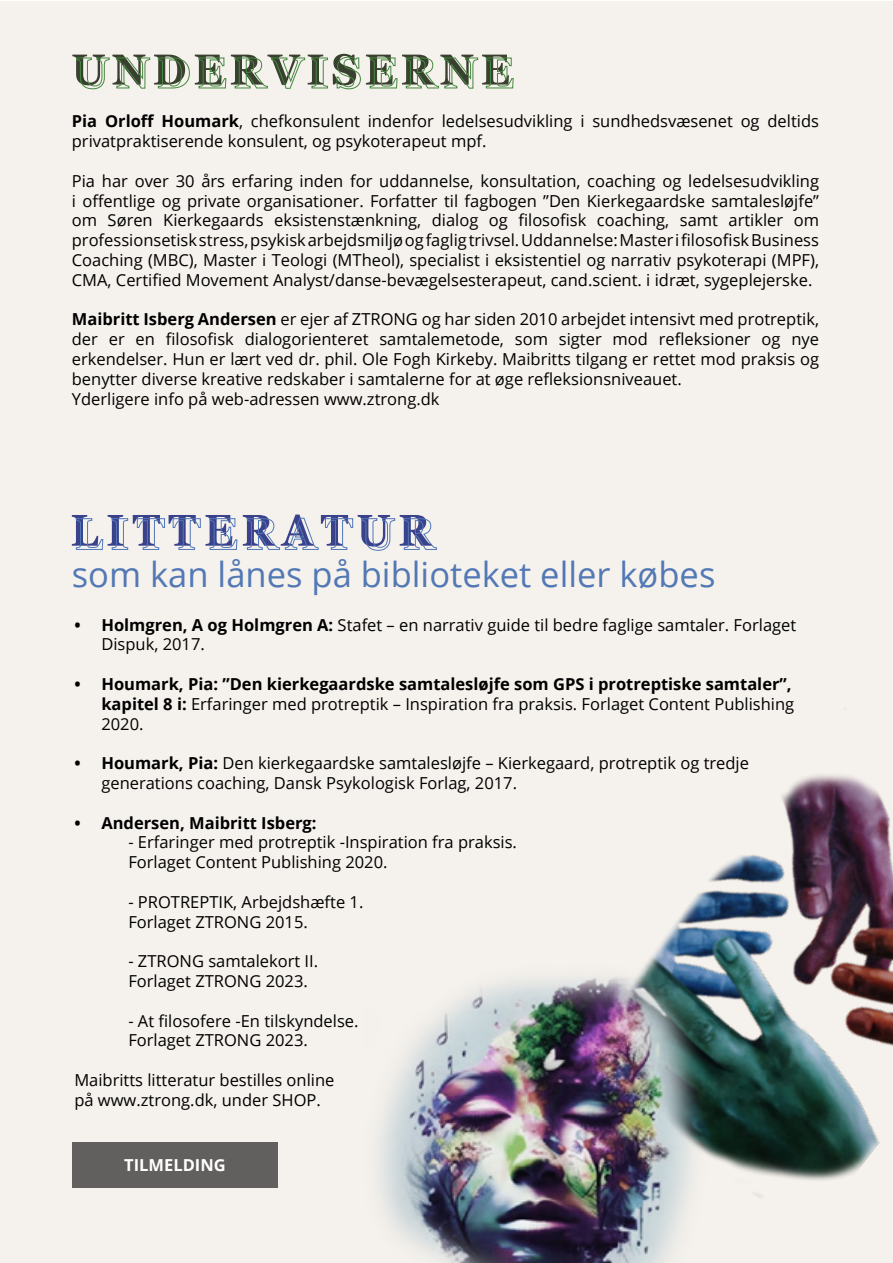
<style>
.page{position:relative;width:893px;height:1263px;background:#fff}
.page>*{position:absolute;margin:0;border:0;box-sizing:border-box;transform-origin:0 0}
.t1{font:34.5px "Open Sans";color:#5278b5}
.t2{font:16.5px/19.8px "Open Sans";color:#000}
.t3{font:700 16.5px/19.8px "Open Sans";color:#000}
.t4{font:700 16.5px "Open Sans";color:#fff}
.s1{font-weight:700}
.s2{font-weight:400}
</style>
<div class="page">
<div style="left:1px;top:1px;width:892px;height:1262px;background:#f5f1ec"></div>
<svg style="left:72px;top:514px;width:365px;height:37px"></svg>
<svg style="left:72px;top:54px;width:442px;height:36px"></svg>
<img style="left:655px;top:775px;width:238px;height:422px">
<img style="left:379px;top:953px;width:334px;height:310px">
<div style="left:72px;top:1142px;width:206px;height:46px;background:#62605e"></div>
<p class="t2" style="left:72px;top:111px;width:749px"><span class="s1">Pia Orloff Houmark</span>, chefkonsulent indenfor ledelsesudvikling i sundhedsvæsenet og deltids privatpraktiserende konsulent, og psykoterapeut mpf.</p>
<p class="t2" style="left:72px;top:171px;width:749px;text-align:justify">Pia har over 30 års erfaring inden for uddannelse, konsultation, coaching og ledelsesudvikling i offentlige og private organisationer. Forfatter til fagbogen ”Den Kierkegaardske samtalesløjfe” om Søren Kierkegaards eksistenstænkning, dialog og filosofisk coaching, samt artikler om professionsetisk stress, psykisk arbejdsmiljø og faglig trivsel. Uddannelse: Master i filosofisk Business Coaching (MBC), Master i Teologi (MTheol), specialist i eksistentiel og narrativ psykoterapi (MPF), CMA, Certified Movement Analyst/danse-bevægelsesterapeut, cand.scient. i idræt, sygeplejerske.</p>
<p class="t2" style="left:72px;top:309px;width:749px"><span class="s1">Maibritt Isberg Andersen</span> er ejer af ZTRONG og har siden 2010 arbejdet intensivt med protreptik, der er en filosofisk dialogorienteret samtalemetode, som sigter mod refleksioner og nye erkendelser. Hun er lært ved dr. phil. Ole Fogh Kirkeby. Maibritts tilgang er rettet mod praksis og benytter diverse kreative redskaber i samtalerne for at øge refleksionsniveauet.<br>Yderligere info på web-adressen www.ztrong.dk</p>
<h1 class="t1" style="left:72px;top:550px;width:645px">som kan lånes på biblioteket eller købes</h1>
<p class="t2" style="left:101px;top:614px;width:696px;text-indent:-27px"><span class="s1">• Holmgren, A og Holmgren A:</span> Stafet – en narrativ guide til bedre faglige samtaler. Forlaget<br>Dispuk, 2017.</p>
<p class="t3" style="left:101px;top:674px;width:694px;text-indent:-27px">• Houmark, Pia: ”Den kierkegaardske samtalesløjfe som GPS i protreptiske samtaler”, kapitel 8 i: <span class="s2">Erfaringer med protreptik – Inspiration fra praksis. Forlaget Content Publishing<br>2020.</span></p>
<p class="t2" style="left:101px;top:753px;width:649px;text-indent:-27px"><span class="s1">• Houmark, Pia:</span> Den kierkegaardske samtalesløjfe – Kierkegaard, protreptik og tredje generations coaching, Dansk Psykologisk Forlag, 2017.</p>
<p class="t3" style="left:74px;top:812px;width:244px">• Andersen, Maibritt Isberg:</p>
<p class="t2" style="left:128px;top:832px;width:390px">- Erfaringer med protreptik -Inspiration fra praksis.<br>Forlaget Content Publishing 2020.</p>
<p class="t2" style="left:128px;top:891px;width:236px">- PROTREPTIK, Arbejdshæfte 1.<br>Forlaget ZTRONG 2015.</p>
<p class="t2" style="left:128px;top:951px;width:191px">- ZTRONG samtalekort II.<br>Forlaget ZTRONG 2023.</p>
<p class="t2" style="left:128px;top:1010px;width:232px">- At filosofere -En tilskyndelse.<br>Forlaget ZTRONG 2023.</p>
<p class="t2" style="left:74px;top:1070px;width:262px">Maibritts litteratur bestilles online på www.ztrong.dk, under SHOP.</p>
<p class="t4" style="left:124px;top:1154px;width:103px">TILMELDING</p>
</div>
